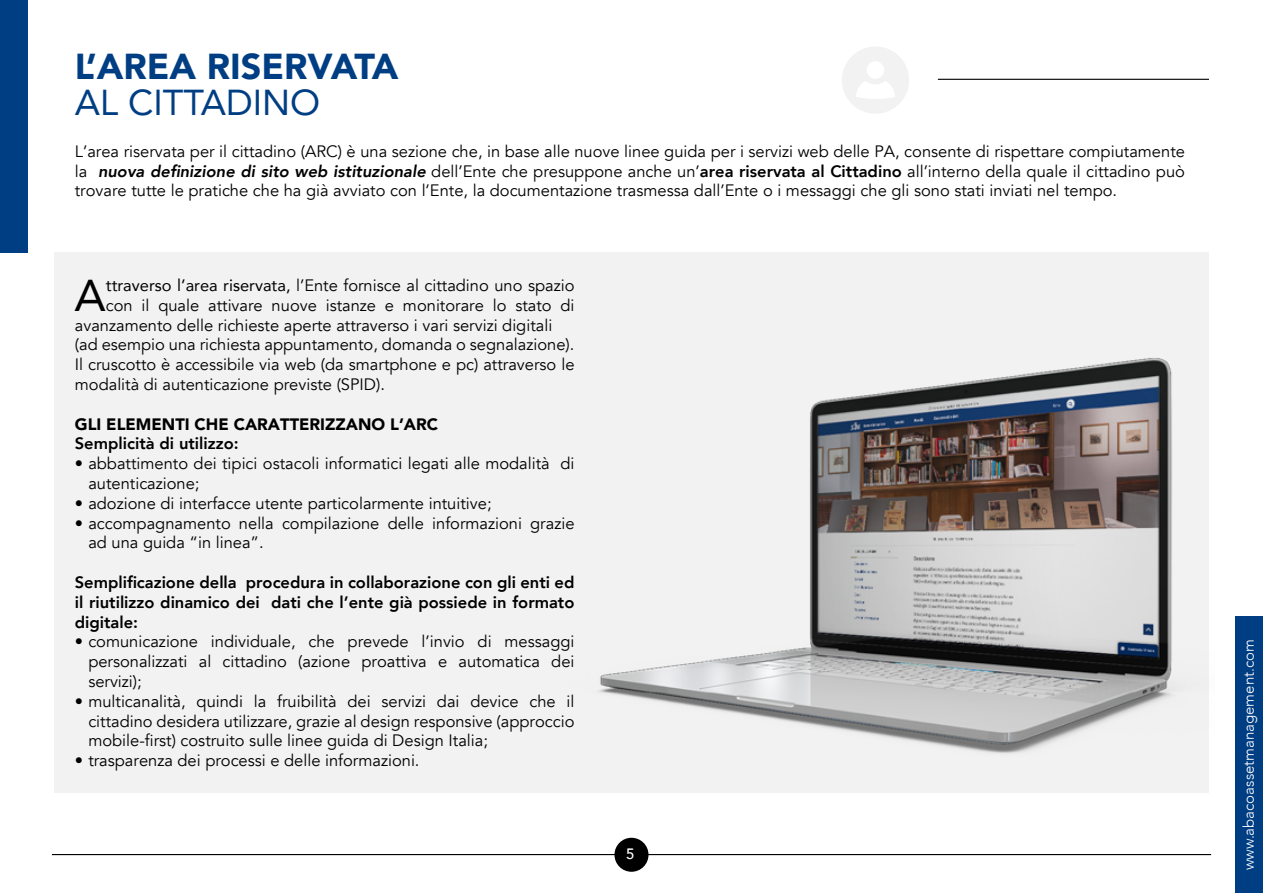
<style>
.page{position:relative;width:1263px;height:893px;background:#fff}
.page>*{position:absolute;margin:0;border:0;box-sizing:border-box;transform-origin:0 0}
.t1{font:44.4px "Avenir";color:#000}
.t2{font:900 36px "Avenir";color:#003e83}
.t3{font:36px "Avenir";color:#003e83}
.t4{font:16.5px/19.8px "Avenir";color:#000;text-align:justify}
.t5{font:800 16.5px/19.8px "Avenir";color:#000;text-align:justify}
.t6{font:900 16.5px "Avenir";color:#000}
.t7{font:300 15px "Avenir";color:#fff}
.t8{font:500 15px "Avenir";color:#fff}
.s1{font-weight:800;font-style:italic}
.s2{font-weight:800}
.s3{font-style:inherit}
</style>
<div class="page">
<div style="left:614px;top:838px;width:34px;height:34px;background:#000;border-radius:50%"></div>
<hr style="left:52px;top:854px;width:1159px;height:1px;background:#000">
<hr style="left:938px;top:79px;width:271px;height:1px;background:#000">
<div style="left:54px;top:252px;width:1155px;height:540px;background:#f2f2f2"></div>
<img style="left:598px;top:358px;width:574px;height:396px">
<div style="left:0;top:0;width:27px;height:253px;background:#003e83"></div>
<svg style="left:842px;top:47px;width:67px;height:66px"></svg>
<div style="left:1236px;top:617px;width:27px;height:276px;background:#003e83"></div>
<h2 class="t2" style="left:75px;top:36px;width:325px">L’AREA RISERVATA</h2>
<h2 class="t3" style="left:75px;top:74px;width:247px">AL CITTADINO</h2>
<p class="t4" style="left:75px;top:142px;width:1112px">L’area riservata per il cittadino (ARC) è una sezione che, in base alle nuove linee guida per i servizi web delle PA, consente di rispettare compiutamente la <span class="s1">nuova definizione di sito web istituzionale</span> dell’Ente che presuppone anche un’<span class="s2">area riservata al Cittadino</span> all’interno della quale il cittadino può trovare tutte le pratiche che ha già avviato con l’Ente, la documentazione trasmessa dall’Ente o i messaggi che gli sono stati inviati nel tempo.</p>
<h1 class="t1" style="left:75px;top:260px;width:33px">A</h1>
<p class="t4" style="left:106px;top:276px;width:470px"><span class="s3">ttraverso l’area riservata,</span> l’Ente fornisce al cittadino uno spazio</p>
<p class="t4" style="left:106px;top:295px;width:470px">con il quale attivare nuove istanze e monitorare lo stato di</p>
<p class="t4" style="left:75px;top:315px;width:479px">avanzamento delle richieste aperte attraverso i vari servizi digitali</p>
<p class="t4" style="left:75px;top:335px;width:501px">(ad esempio una richiesta appuntamento, domanda o segnalazione).</p>
<p class="t4" style="left:75px;top:355px;width:501px">Il cruscotto è accessibile via web (da smartphone e pc) attraverso le</p>
<p class="t4" style="left:75px;top:375px;width:312px">modalità di autenticazione previste (SPID).</p>
<p class="t6" style="left:75px;top:410px;width:365px">GLI ELEMENTI CHE CARATTERIZZANO L’ARC</p>
<p class="t5" style="left:75px;top:434px;width:165px">Semplicità di utilizzo:</p>
<p class="t4" style="left:88px;top:454px;width:488px;text-indent:-13px">• abbattimento dei tipici ostacoli informatici legati alle modalità di autenticazione;</p>
<p class="t4" style="left:75px;top:493px;width:418px">• adozione di interfacce utente particolarmente intuitive;</p>
<p class="t4" style="left:88px;top:513px;width:488px;text-indent:-13px">• accompagnamento nella compilazione delle informazioni grazie ad una guida “in linea”.</p>
<p class="t5" style="left:75px;top:572px;width:501px">Semplificazione della procedura in collaborazione con gli enti ed il riutilizzo dinamico dei dati che l’ente già possiede in formato digitale:</p>
<p class="t4" style="left:88px;top:632px;width:488px;text-indent:-13px">• comunicazione individuale, che prevede l’invio di messaggi personalizzati al cittadino (azione proattiva e automatica dei servizi);</p>
<p class="t4" style="left:88px;top:691px;width:488px;text-indent:-13px">• multicanalità, quindi la fruibilità dei servizi dai device che il cittadino desidera utilizzare, grazie al design responsive (approccio mobile-first) costruito sulle linee guida di Design Italia;</p>
<p class="t4" style="left:75px;top:751px;width:346px">• trasparenza dei processi e delle informazioni.</p>
<p class="t8" style="left:626px;top:841px;width:10px">5</p>
<p class="t7" style="left:1240px;top:870px;width:232px;rotate:-90deg">www.abacoassetmanagement.com</p>
</div>
